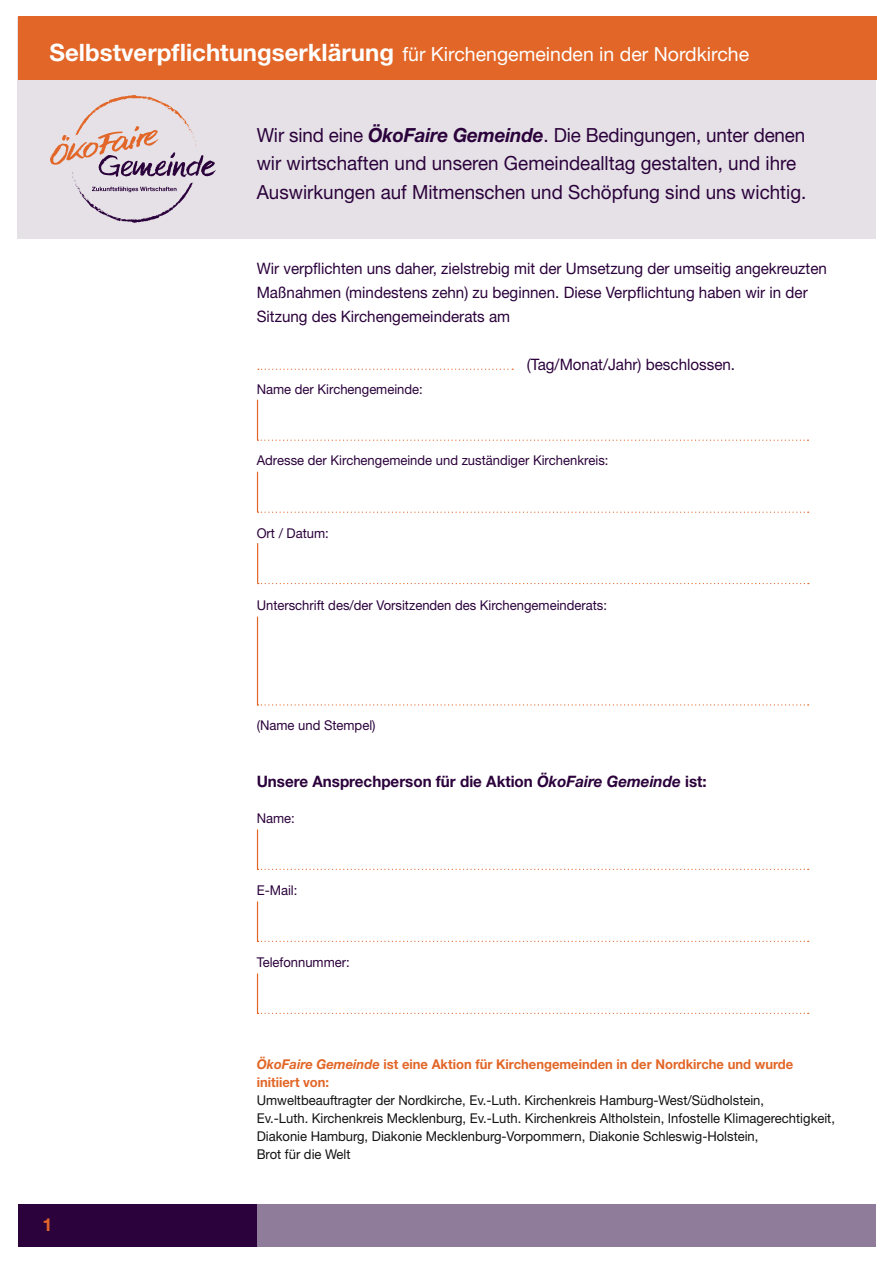
<style>
.page{position:relative;width:893px;height:1263px;background:#fff}
.page>*{position:absolute;margin:0;border:0;box-sizing:border-box;transform-origin:0 0}
.t1{font:19.5px/28.5px "Helvetica Neue LT Std";color:#2b023b;scale:.96 1}
.t2{font:19.5px "Helvetica Neue LT Std";color:#fff}
.t3{font:700 18px "Helvetica Neue LT Std";color:#e26627}
.t4{font:15.75px/24px "Helvetica Neue LT Std";color:#2b023b;scale:.96 1}
.t5{font:700 15.75px "Helvetica Neue LT Std";color:#2b023b;scale:.96 1}
.t6{font:13.5px/18px "Helvetica Neue LT Std";color:#121212;scale:.96 1}
.t7{font:13.5px "Helvetica Neue LT Std";color:#2b023b;scale:.96 1}
.t8{font:700 13.5px/18px "Helvetica Neue LT Std";color:#e26627;scale:.96 1}
.s1{font-weight:700;font-size:24px}
.s2{font-weight:700;font-style:italic}
.s3{font-style:italic}
</style>
<div class="page">
<div style="left:257px;top:1204px;width:619px;height:42px;background:#8f7c9b"></div>
<div style="left:18px;top:1204px;width:239px;height:42px;background:#2b023b"></div>
<div style="left:18px;top:17px;width:858px;height:222px;background:#e5e1e7"></div>
<div style="left:18px;top:17px;width:858px;height:63px;background:#e26627"></div>
<svg style="left:258px;top:369px;width:255px;height:1px"></svg>
<svg style="left:257px;top:440px;width:551px;height:1px"></svg>
<svg style="left:258px;top:512px;width:551px;height:1px"></svg>
<svg style="left:258px;top:704px;width:551px;height:1px"></svg>
<svg style="left:258px;top:869px;width:551px;height:1px"></svg>
<svg style="left:258px;top:941px;width:551px;height:1px"></svg>
<svg style="left:258px;top:1013px;width:551px;height:1px"></svg>
<hr style="left:257px;top:400px;width:1px;height:40px;background:#e26627">
<hr style="left:257px;top:472px;width:1px;height:40px;background:#e26627">
<hr style="left:257px;top:617px;width:1px;height:88px;background:#e26627">
<hr style="left:257px;top:829px;width:1px;height:41px;background:#e26627">
<hr style="left:257px;top:901px;width:1px;height:41px;background:#e26627">
<hr style="left:257px;top:973px;width:1px;height:41px;background:#e26627">
<svg style="left:50px;top:95px;width:166px;height:128px"></svg>
<svg style="left:258px;top:583px;width:551px;height:1px"></svg>
<hr style="left:257px;top:543px;width:1px;height:40px;background:#e26627">
<h1 class="t2" style="left:50px;top:42px;width:701px"><span class="s1">Selbstverpflichtungserklärung</span> für Kirchengemeinden in der Nordkirche</h1>
<h1 class="t1" style="left:257px;top:120px;width:574px">Wir sind eine <span class="s2">ÖkoFaire Gemeinde</span>. Die Bedingungen, unter denen wir wirtschaften und unseren Gemeindealltag gestalten, und ihre<br>Auswirkungen auf Mitmenschen und Schöpfung sind uns wichtig.</h1>
<p class="t4" style="left:257px;top:256px;width:595px">Wir verpflichten uns daher, zielstrebig mit der Umsetzung der umseitig angekreuzten<br>Maßnahmen (mindestens zehn) zu beginnen. Diese Verpflichtung haben wir in der<br>Sitzung des Kirchengemeinderats am</p>
<p class="t4" style="left:527px;top:352px;width:219px">(Tag/Monat/Jahr) beschlossen.</p>
<p class="t7" style="left:257px;top:381px;width:175px">Name der Kirchengemeinde:</p>
<p class="t7" style="left:257px;top:452px;width:368px">Adresse der Kirchengemeinde und zuständiger Kirchenkreis:</p>
<p class="t7" style="left:257px;top:525px;width:77px">Ort / Datum:</p>
<p class="t7" style="left:257px;top:597px;width:366px">Unterschrift des/der Vorsitzenden des Kirchengemeinderats:</p>
<p class="t7" style="left:257px;top:717px;width:125px">(Name und Stempel)</p>
<p class="t5" style="left:257px;top:771px;width:470px">Unsere Ansprechperson für die Aktion <span class="s3">ÖkoFaire Gemeinde</span> ist:</p>
<p class="t7" style="left:257px;top:810px;width:41px">Name:</p>
<p class="t7" style="left:257px;top:882px;width:44px">E-Mail:</p>
<p class="t7" style="left:257px;top:954px;width:98px">Telefonnummer:</p>
<h2 class="t3" style="left:42px;top:1214px;width:12px">1</h2>
<p class="t8" style="left:257px;top:1054px;width:560px"><span class="s3">ÖkoFaire Gemeinde</span> ist eine Aktion für Kirchengemeinden in der Nordkirche und wurde initiiert von:</p>
<p class="t6" style="left:257px;top:1090px;width:604px">Umweltbeauftragter der Nordkirche, Ev.-Luth. Kirchenkreis Hamburg-West/Südholstein,<br>Ev.-Luth. Kirchenkreis Mecklenburg, Ev.-Luth. Kirchenkreis Altholstein, Infostelle Klimagerechtigkeit, Diakonie Hamburg, Diakonie Mecklenburg-Vorpommern, Diakonie Schleswig-Holstein,<br>Brot für die Welt</p>
</div>
